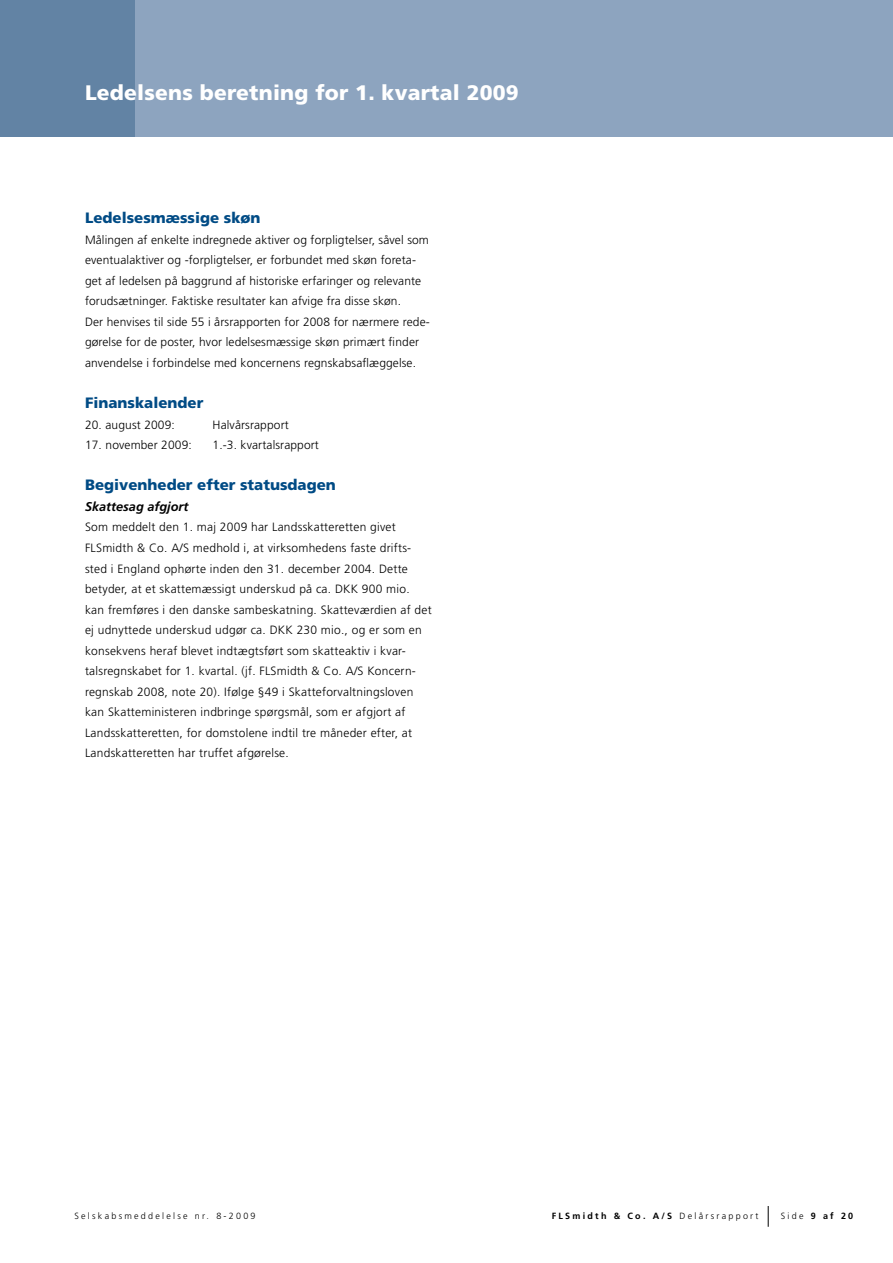
<style>
.page{position:relative;width:893px;height:1263px;background:#fff}
.page>*{position:absolute;margin:0;border:0;box-sizing:border-box;transform-origin:0 0}
.t1{font:900 21px "Frutiger";letter-spacing:.01em;color:#fff}
.t2{font:900 15px "Frutiger";color:#004b85}
.t3{font:italic 700 12.75px "Frutiger";color:#000}
.t4{font:300 12px/20.5px "Frutiger";letter-spacing:.02em;color:#000}
.t5{font:700 9px "Frutiger";letter-spacing:.25em;color:#000}
.t6{font:300 9px "Frutiger";letter-spacing:.25em;color:#000}
.s1{font-weight:300}
</style>
<div class="page">
<div style="left:0;top:0;width:893px;height:136px;background:#8da4bf"></div>
<div style="left:0;top:0;width:134px;height:136px;background:#6283a4"></div>
<svg style="left:768px;top:1206px;width:1px;height:21px"></svg>
<h1 class="t1" style="left:85px;top:80px;width:435px">Ledelsens beretning for 1. kvartal 2009</h1>
<p class="t2" style="left:85px;top:209px;width:177px">Ledelsesmæssige skøn</p>
<p class="t4" style="left:85px;top:229px;width:346px">Målingen af enkelte indregnede aktiver og forpligtelser, såvel som eventualaktiver og -forpligtelser, er forbundet med skøn foreta&shy;get af ledelsen på baggrund af historiske erfaringer og relevante forudsætninger. Faktiske resultater kan afvige fra disse skøn.<br>Der henvises til side 55 i årsrapporten for 2008 for nærmere rede&shy;gørelse for de poster, hvor ledelsesmæssige skøn primært finder anvendelse i forbindelse med koncernens regnskabsaflæggelse.</p>
<p class="t2" style="left:85px;top:394px;width:120px">Finanskalender</p>
<p class="t4" style="left:85px;top:414px;width:91px">20. august 2009:</p>
<p class="t4" style="left:213px;top:414px;width:78px">Halvårsrapport</p>
<p class="t4" style="left:85px;top:435px;width:108px">17. november 2009:</p>
<p class="t4" style="left:213px;top:435px;width:108px">1.-3. kvartalsrapport</p>
<p class="t2" style="left:85px;top:476px;width:252px">Begivenheder efter statusdagen</p>
<p class="t3" style="left:85px;top:499px;width:105px">Skattesag afgjort</p>
<p class="t4" style="left:85px;top:517px;width:348px">Som meddelt den 1. maj 2009 har Landsskatteretten givet FLSmidth &amp; Co. A/S medhold i, at virksomhedens faste drifts&shy;sted i England ophørte inden den 31. december 2004. Dette betyder, at et skattemæssigt underskud på ca. DKK 900 mio. kan fremføres i den danske sambeskatning. Skatteværdien af det ej udnyttede underskud udgør ca. DKK 230 mio., og er som en konsekvens heraf blevet indtægtsført som skatteaktiv i kvar&shy;talsregnskabet for 1. kvartal. (jf. FLSmidth &amp; Co. A/S Koncern&shy;regnskab 2008, note 20). Ifølge §49 i Skatteforvaltningsloven kan Skatteministeren indbringe spørgsmål, som er afgjort af Landsskatteretten, for domstolene indtil tre måneder efter, at Landskatteretten har truffet afgørelse.</p>
<p class="t6" style="left:74px;top:1211px;width:183px">Selskabsmeddelelse nr. 8-2009</p>
<p class="t5" style="left:552px;top:1210px;width:208px">FLSmidth &amp; Co. A/S <span class="s1">Delårsrapport</span></p>
<p class="t5" style="left:781px;top:1210px;width:74px"><span class="s1">Side</span> 9 af 20</p>
</div>
